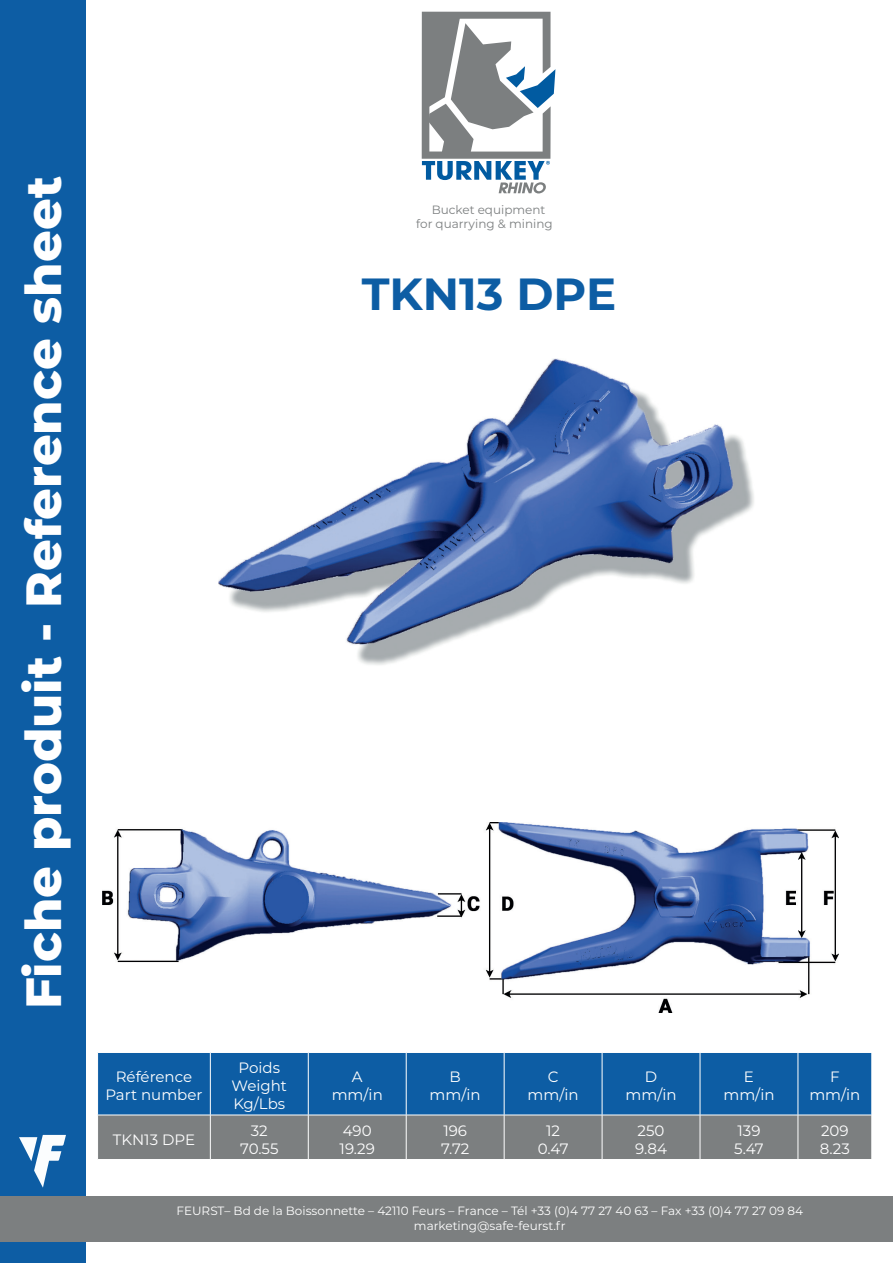
<style>
.page{position:relative;width:893px;height:1263px;background:#fff}
.page>*{position:absolute;margin:0;border:0;box-sizing:border-box;transform-origin:0 0}
.t1{font:800 49.5px "Montserrat";color:#fff}
.t2{font:700 45px "Montserrat";color:#0d5da4}
.t3{font:15px/18px "Montserrat";color:#fff;text-align:center}
.t4{font:12px/14.4px "Montserrat";color:#fff;text-align:center}
.t5{font:12px/14.4px "Montserrat";color:#7c7f80;text-align:center}
.s1{color:#fff}
</style>
<div class="page">
<div style="left:0;top:0;width:85px;height:1263px;background:#0d5da4"></div>
<div style="left:0;top:1196px;width:893px;height:46px;background:#7c7f80"></div>
<svg style="left:422px;top:12px;width:133px;height:181px"></svg>
<svg style="left:19px;top:1135px;width:47px;height:52px"></svg>
<div style="left:98px;top:1053px;width:773px;height:62px;background:#0d5da4"></div>
<div style="left:98px;top:1116px;width:773px;height:43px;background:#7c7f80"></div>
<hr style="left:210px;top:1053px;width:1px;height:62px;background:#fff">
<hr style="left:308px;top:1053px;width:1px;height:62px;background:#fff">
<hr style="left:406px;top:1053px;width:1px;height:62px;background:#fff">
<hr style="left:504px;top:1053px;width:1px;height:62px;background:#fff">
<hr style="left:602px;top:1053px;width:1px;height:62px;background:#fff">
<hr style="left:700px;top:1053px;width:1px;height:62px;background:#fff">
<hr style="left:798px;top:1053px;width:1px;height:62px;background:#fff">
<hr style="left:210px;top:1115px;width:1px;height:44px;background:#fff">
<hr style="left:308px;top:1115px;width:1px;height:44px;background:#fff">
<hr style="left:406px;top:1115px;width:1px;height:44px;background:#fff">
<hr style="left:504px;top:1115px;width:1px;height:44px;background:#fff">
<hr style="left:602px;top:1115px;width:1px;height:44px;background:#fff">
<hr style="left:700px;top:1115px;width:1px;height:44px;background:#fff">
<hr style="left:798px;top:1115px;width:1px;height:44px;background:#fff">
<img style="left:219px;top:358px;width:535px;height:307px">
<img style="left:102px;top:823px;width:736px;height:190px">
<h1 class="t1" style="left:7px;top:1009px;width:834px;rotate:-90deg">Fiche produit - Reference sheet</h1>
<p class="t5" style="left:416px;top:202px;width:146px">Bucket equipment<br>for quarrying &amp; mining<span class="s1">g</span></p>
<h2 class="t2" style="left:362px;top:262px;width:256px">TKN13 DPE</h2>
<p class="t3" style="left:105px;top:1067px;width:99px">Référence<br>Part number</p>
<p class="t3" style="left:232px;top:1058px;width:57px">Poids<br>Weight<br>Kg/Lbs</p>
<p class="t3" style="left:332px;top:1067px;width:53px">A mm/in</p>
<p class="t3" style="left:430px;top:1067px;width:53px">B mm/in</p>
<p class="t3" style="left:528px;top:1067px;width:53px">C mm/in</p>
<p class="t3" style="left:625px;top:1067px;width:53px">D mm/in</p>
<p class="t3" style="left:723px;top:1067px;width:53px">E mm/in</p>
<p class="t3" style="left:809px;top:1067px;width:53px">F mm/in</p>
<p class="t3" style="left:113px;top:1130px;width:84px">TKN13 DPE</p>
<p class="t3" style="left:240px;top:1121px;width:40px">32<br>70.55</p>
<p class="t3" style="left:340px;top:1121px;width:37px;text-align:left">490<br>19.29</p>
<p class="t3" style="left:441px;top:1121px;width:30px;text-align:left">196<br>7.72</p>
<p class="t3" style="left:538px;top:1121px;width:32px">12<br>0.47</p>
<p class="t3" style="left:635px;top:1121px;width:33px;text-align:left">250<br>9.84</p>
<p class="t3" style="left:734px;top:1121px;width:31px;text-align:left">139<br>5.47</p>
<p class="t3" style="left:820px;top:1121px;width:32px;text-align:left">209<br>8.23</p>
<p class="t4" style="left:177px;top:1203px;width:628px">FEURST– Bd de la Boissonnette – 42110 Feurs – France – Tél +33 (0)4 77 27 40 63 – Fax +33 (0)4 77 27 09 84 marketing@safe-feurst.fr</p>
</div>
